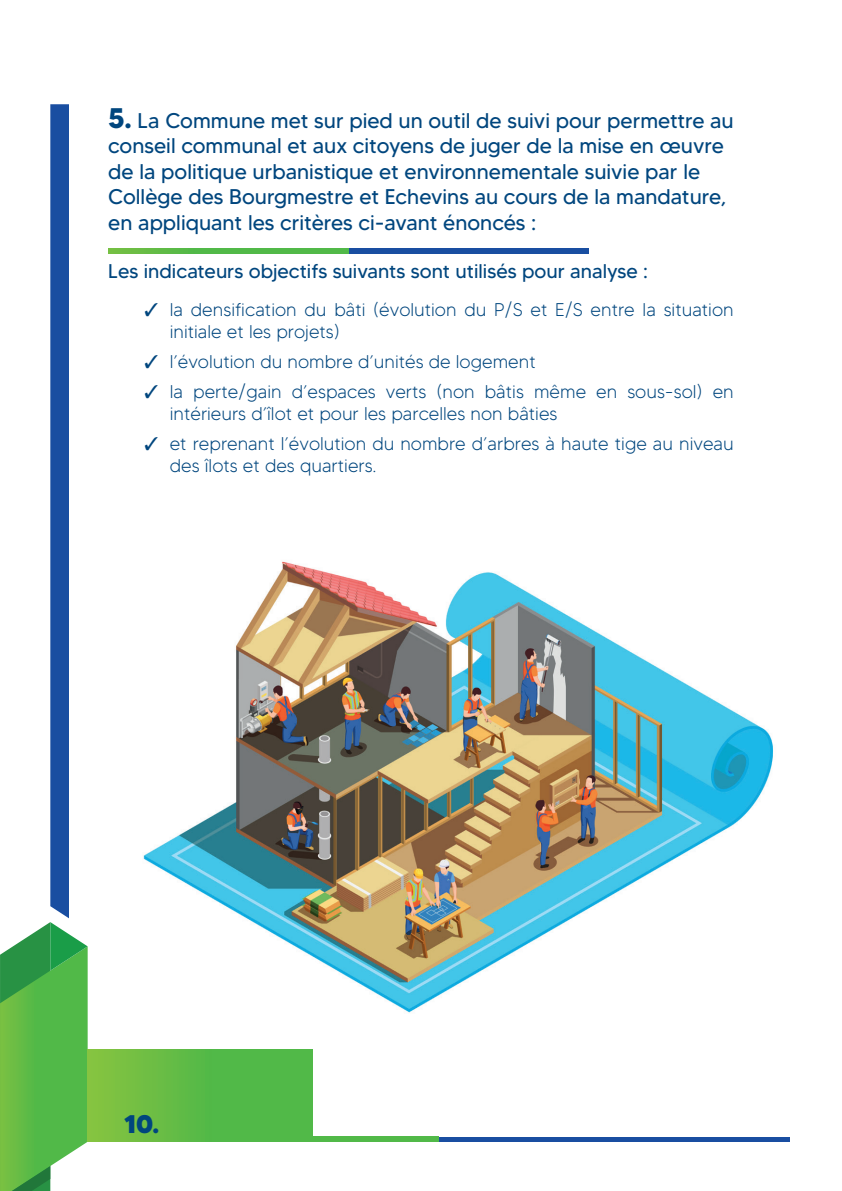
<style>
.page{position:relative;width:842px;height:1191px;background:#fff}
.page>*{position:absolute;margin:0;border:0;box-sizing:border-box;transform-origin:0 0}
.t1{font:800 25.4px "MADETOMMY";color:#00467e}
.t2{font:21.2px/25.4px "MADETOMMY";color:#00467e}
.t3{font:19.8px "MADETOMMY";color:#00467e}
.t4{font:300 18.4px/22px "MADETOMMY";color:#00467e}
.s1{font-weight:700;font-size:28.2px}
</style>
<div class="page">
<svg style="left:0;top:104px;width:88px;height:1087px"></svg>
<div style="left:439px;top:1136px;width:351px;height:5px;background:#194ea1"></div>
<div style="left:88px;top:1136px;width:351px;height:5px;background:#51b948"></div>
<div style="left:88px;top:1049px;width:225px;height:92px;background:linear-gradient(to right,#7ec142,#43b64a)"></div>
<img style="left:143px;top:561px;width:630px;height:452px">
<div style="left:349px;top:248px;width:240px;height:6px;background:#194ea1"></div>
<svg style="left:108px;top:248px;width:241px;height:6px"></svg>
<p class="t2" style="left:108px;top:108px;width:627px"><span class="s1">5.</span> La Commune met sur pied un outil de suivi pour permettre au conseil communal et aux citoyens de juger de la mise en œuvre de la politique urbanistique et environnementale suivie par le Collège des Bourgmestre et Echevins au cours de la mandature, en appliquant les critères ci-avant énoncés :</p>
<p class="t3" style="left:108px;top:258px;width:541px">Les indicateurs objectifs suivants sont utilisés pour analyse :</p>
<p class="t4" style="left:170px;top:298px;width:565px;text-indent:-25px">✓ la densification du bâti (évolution du P/S et E/S entre la situation initiale et les projets)</p>
<p class="t4" style="left:144px;top:350px;width:393px">✓ l’évolution du nombre d’unités de logement</p>
<p class="t4" style="left:170px;top:380px;width:565px;text-indent:-25px">✓ la perte/gain d’espaces verts (non bâtis même en sous-sol) en intérieurs d’îlot et pour les parcelles non bâties</p>
<p class="t4" style="left:170px;top:433px;width:565px;text-indent:-25px">✓ et reprenant l’évolution du nombre d’arbres à haute tige au niveau des îlots et des quartiers.</p>
<h1 class="t1" style="left:124px;top:1107px;width:37px">10.</h1>
</div>
